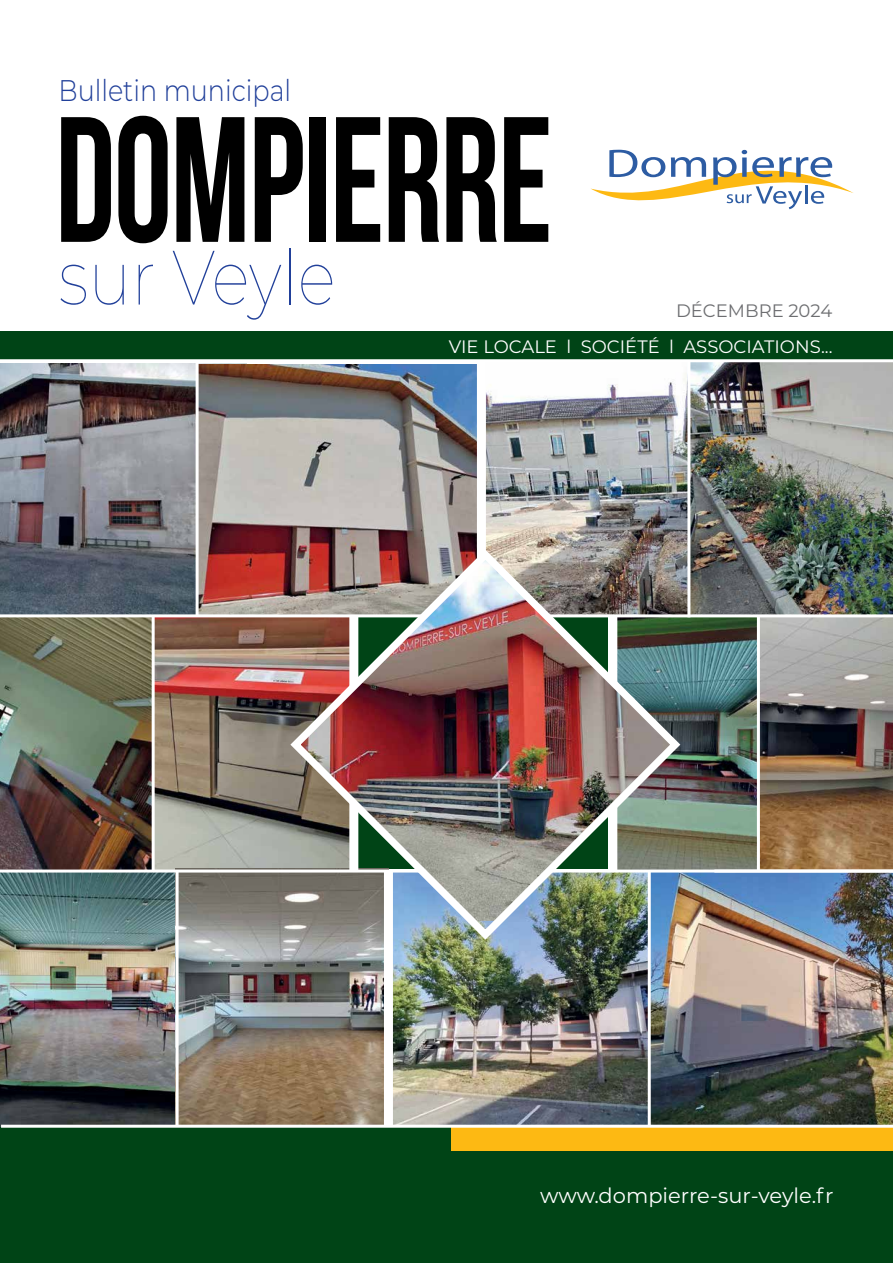
<style>
.page{position:relative;width:893px;height:1263px;background:#fff}
.page>*{position:absolute;margin:0;border:0;box-sizing:border-box;transform-origin:0 0}
.t1{font:700 178.05px "Bebas Neue";letter-spacing:-.01em;color:#000;scale:.83 1}
.t2{font:100 76.8px "Montserrat";color:#21409a;scale:.84 1}
.t3{font:300 29.85px "Montserrat";color:#21409a;scale:.85 1}
.t4{font:21px "Montserrat";color:#fff}
.t5{font:18px "Montserrat";color:#fff}
.t6{font:18px "Montserrat";color:#6d6e71}
</style>
<div class="page">
<img style="left:0;top:617px;width:152px;height:252px">
<img style="left:155px;top:617px;width:130px;height:252px">
<img style="left:0;top:363px;width:247px;height:251px">
<img style="left:199px;top:364px;width:278px;height:250px">
<img style="left:486px;top:362px;width:407px;height:252px">
<div style="left:0;top:1126px;width:893px;height:137px;background:#004416"></div>
<div style="left:0;top:331px;width:893px;height:30px;background:#004416"></div>
<svg style="left:591px;top:149px;width:262px;height:61px"></svg>
<div style="left:451px;top:1126px;width:442px;height:25px;background:#fdb913"></div>
<img style="left:685px;top:617px;width:208px;height:252px">
<hr style="left:687px;top:361px;width:3px;height:256px;background:#fff">
<img style="left:381px;top:945px;width:267px;height:180px">
<img style="left:651px;top:872px;width:242px;height:253px">
<img style="left:0;top:872px;width:176px;height:255px">
<img style="left:179px;top:872px;width:205px;height:252px">
<hr style="left:757px;top:617px;width:3px;height:255px;background:#fff">
<hr style="left:0;top:359px;width:893px;height:3px;background:#fff">
<hr style="left:196px;top:361px;width:3px;height:256px;background:#fff">
<hr style="left:1px;top:1125px;width:892px;height:3px;background:#fff">
<div style="left:384px;top:872px;width:9px;height:255px;background:#fff"></div>
<img style="left:285px;top:544px;width:400px;height:401px">
<h3 class="t3" style="left:58px;top:70px;width:275px">Bulletin municipal</h3>
<h1 class="t1" style="left:55px;top:83px;width:600px">DOMPIERRE</h1>
<h2 class="t2" style="left:58px;top:226px;width:331px">sur Veyle</h2>
<p class="t6" style="left:676px;top:298px;width:158px">DÉCEMBRE 2024</p>
<p class="t5" style="left:449px;top:334px;width:385px">VIE LOCALE l SOCIÉTÉ l ASSOCIATIONS...</p>
<p class="t4" style="left:540px;top:1181px;width:295px">www.dompierre-sur-veyle.fr</p>
</div>
